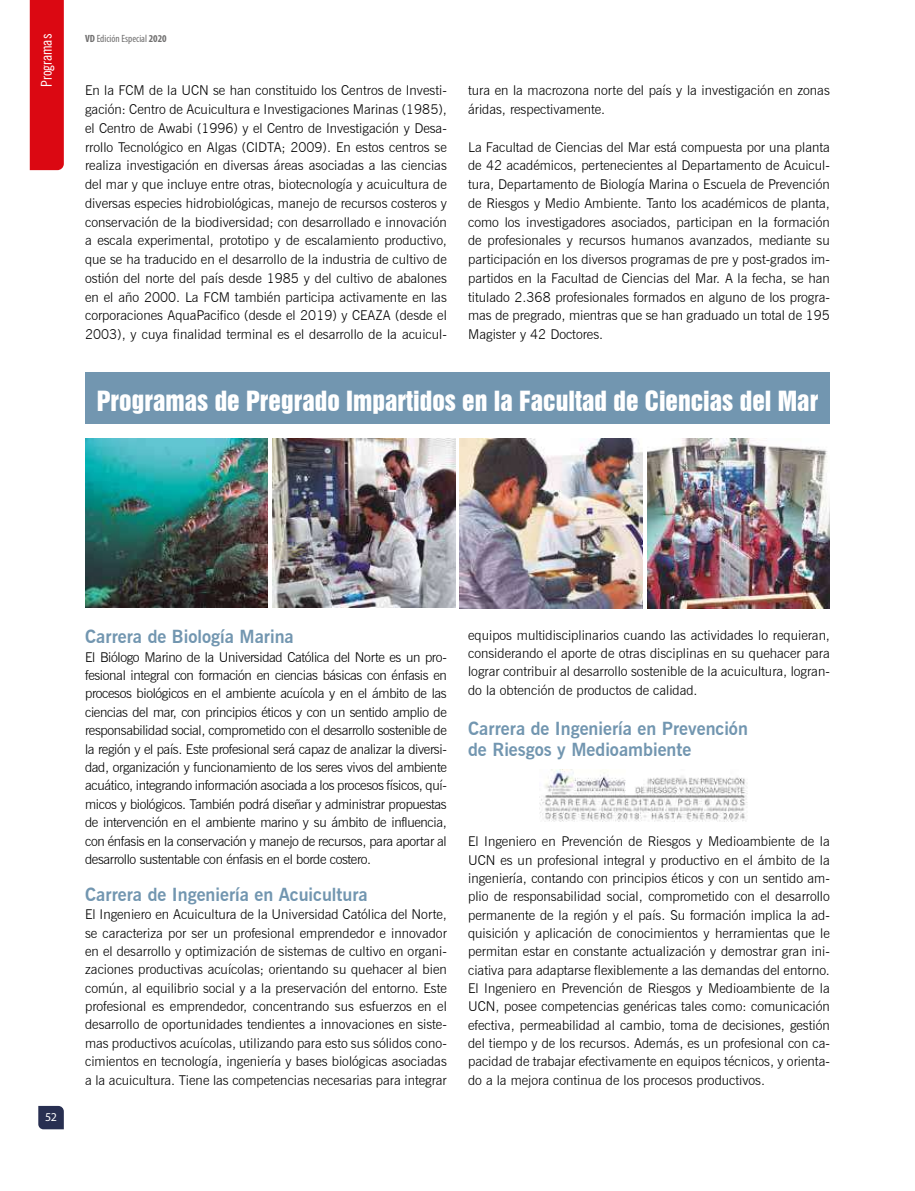
<style>
.page{position:relative;width:915px;height:1191px;background:#fff}
.page>*{position:absolute;margin:0;border:0;box-sizing:border-box;transform-origin:0 0}
.t1{font:25.5px "Swiss 921 BT Regular A";color:#fff}
.t2{font:700 18px/21.3px "News Gothic BT";color:#7296b0}
.t3{font:condensed 15px "News Gothic BT";color:#fff}
.t4{font:300 13.5px/18.8px "News Gothic BT";color:#000;text-align:justify}
.t5{font:12px "Myriad Pro";color:#fff}
.t6{font:condensed 10.5px "Myriad Pro";color:#706f6f}
.s1{font-weight:700}
</style>
<div class="page">
<svg style="left:38px;top:1106px;width:26px;height:23px"></svg>
<div style="left:85px;top:372px;width:744px;height:51px;background:#7296b0"></div>
<img style="left:85px;top:438px;width:183px;height:170px">
<img style="left:272px;top:438px;width:183px;height:169px">
<img style="left:459px;top:439px;width:183px;height:169px">
<img style="left:647px;top:438px;width:182px;height:170px">
<img style="left:539px;top:770px;width:209px;height:52px">
<div style="left:30px;top:0;width:34px;height:170px;background:#db0812"></div>
<p class="t3" style="left:37px;top:87px;width:55px;rotate:-90deg">Programas</p>
<p class="t6" style="left:85px;top:32px;width:83px"><span class="s1">VD</span> Edición Especial <span class="s1">2020</span></p>
<p class="t4" style="left:85px;top:81px;width:363px">En la FCM de la UCN se han constituido los Centros de Investi&shy;gación: Centro de Acuicultura e Investigaciones Marinas (1985), el Centro de Awabi (1996) y el Centro de Investigación y Desa&shy;rrollo Tecnológico en Algas (CIDTA; 2009). En estos centros se realiza investigación en diversas áreas asociadas a las ciencias del mar y que incluye entre otras, biotecnología y acuicultura de diversas especies hidrobiológicas, manejo de recursos costeros y conservación de la biodiversidad; con desarrollado e innovación a escala experimental, prototipo y de escalamiento productivo, que se ha traducido en el desarrollo de la industria de cultivo de ostión del norte del país desde 1985 y del cultivo de abalones en el año 2000. La FCM también participa activamente en las corporaciones AquaPacifico (desde el 2019) y CEAZA (desde el 2003), y cuya finalidad terminal es el desarrollo de la acuicul-</p>
<p class="t4" style="left:468px;top:81px;width:363px">tura en la macrozona norte del país y la investigación en zonas áridas, respectivamente.</p>
<p class="t4" style="left:468px;top:137px;width:363px">La Facultad de Ciencias del Mar está compuesta por una planta de 42 académicos, pertenecientes al Departamento de Acuicul&shy;tura, Departamento de Biología Marina o Escuela de Prevención de Riesgos y Medio Ambiente. Tanto los académicos de planta, como los investigadores asociados, participan en la formación de profesionales y recursos humanos avanzados, mediante su participación en los diversos programas de pre y post-grados im&shy;partidos en la Facultad de Ciencias del Mar. A la fecha, se han titulado 2.368 profesionales formados en alguno de los progra&shy;mas de pregrado, mientras que se han graduado un total de 195<br>Magister y 42 Doctores.</p>
<h1 class="t1" style="left:97px;top:384px;width:722px">Programas de Pregrado Impartidos en la Facultad de Ciencias del Mar</h1>
<p class="t5" style="left:45px;top:1109px;width:14px">52</p>
<h2 class="t2" style="left:85px;top:626px;width:210px">Carrera de Biología Marina</h2>
<p class="t4" style="left:85px;top:647px;width:363px">El Biólogo Marino de la Universidad Católica del Norte es un pro&shy;fesional integral con formación en ciencias básicas con énfasis en procesos biológicos en el ambiente acuícola y en el ámbito de las ciencias del mar, con principios éticos y con un sentido amplio de responsabilidad social, comprometido con el desarrollo sostenible de la región y el país. Este profesional será capaz de analizar la diversi&shy;dad, organización y funcionamiento de los seres vivos del ambiente acuático, integrando información asociada a los procesos físicos, quí&shy;micos y biológicos. También podrá diseñar y administrar propuestas de intervención en el ambiente marino y su ámbito de influencia, con énfasis en la conservación y manejo de recursos, para aportar al desarrollo sustentable con énfasis en el borde costero.</p>
<h2 class="t2" style="left:85px;top:883px;width:284px">Carrera de Ingeniería en Acuicultura</h2>
<p class="t4" style="left:85px;top:905px;width:363px">El Ingeniero en Acuicultura de la Universidad Católica del Norte, se caracteriza por ser un profesional emprendedor e innovador en el desarrollo y optimización de sistemas de cultivo en organi&shy;zaciones productivas acuícolas; orientando su quehacer al bien común, al equilibrio social y a la preservación del entorno. Este profesional es emprendedor, concentrando sus esfuerzos en el desarrollo de oportunidades tendientes a innovaciones en siste&shy;mas productivos acuícolas, utilizando para esto sus sólidos cono&shy;cimientos en tecnología, ingeniería y bases biológicas asociadas a la acuicultura. Tiene las competencias necesarias para integrar</p>
<p class="t4" style="left:468px;top:626px;width:363px;line-height:18.3px">equipos multidisciplinarios cuando las actividades lo requieran, considerando el aporte de otras disciplinas en su quehacer para lograr contribuir al desarrollo sostenible de la acuicultura, logran&shy;do la obtención de productos de calidad.</p>
<h2 class="t2" style="left:468px;top:717px;width:281px">Carrera de Ingeniería en Prevención de Riesgos y Medioambiente</h2>
<p class="t4" style="left:468px;top:832px;width:363px;line-height:18.3px">El Ingeniero en Prevención de Riesgos y Medioambiente de la UCN es un profesional integral y productivo en el ámbito de la ingeniería, contando con principios éticos y con un sentido am&shy;plio de responsabilidad social, comprometido con el desarrollo permanente de la región y el país. Su formación implica la ad&shy;quisición y aplicación de conocimientos y herramientas que le permitan estar en constante actualización y demostrar gran ini&shy;ciativa para adaptarse flexiblemente a las demandas del entorno.<br>El Ingeniero en Prevención de Riesgos y Medioambiente de la UCN, posee competencias genéricas tales como: comunicación efectiva, permeabilidad al cambio, toma de decisiones, gestión del tiempo y de los recursos. Además, es un profesional con ca&shy;pacidad de trabajar efectivamente en equipos técnicos, y orienta&shy;do a la mejora continua de los procesos productivos.</p>
</div>
